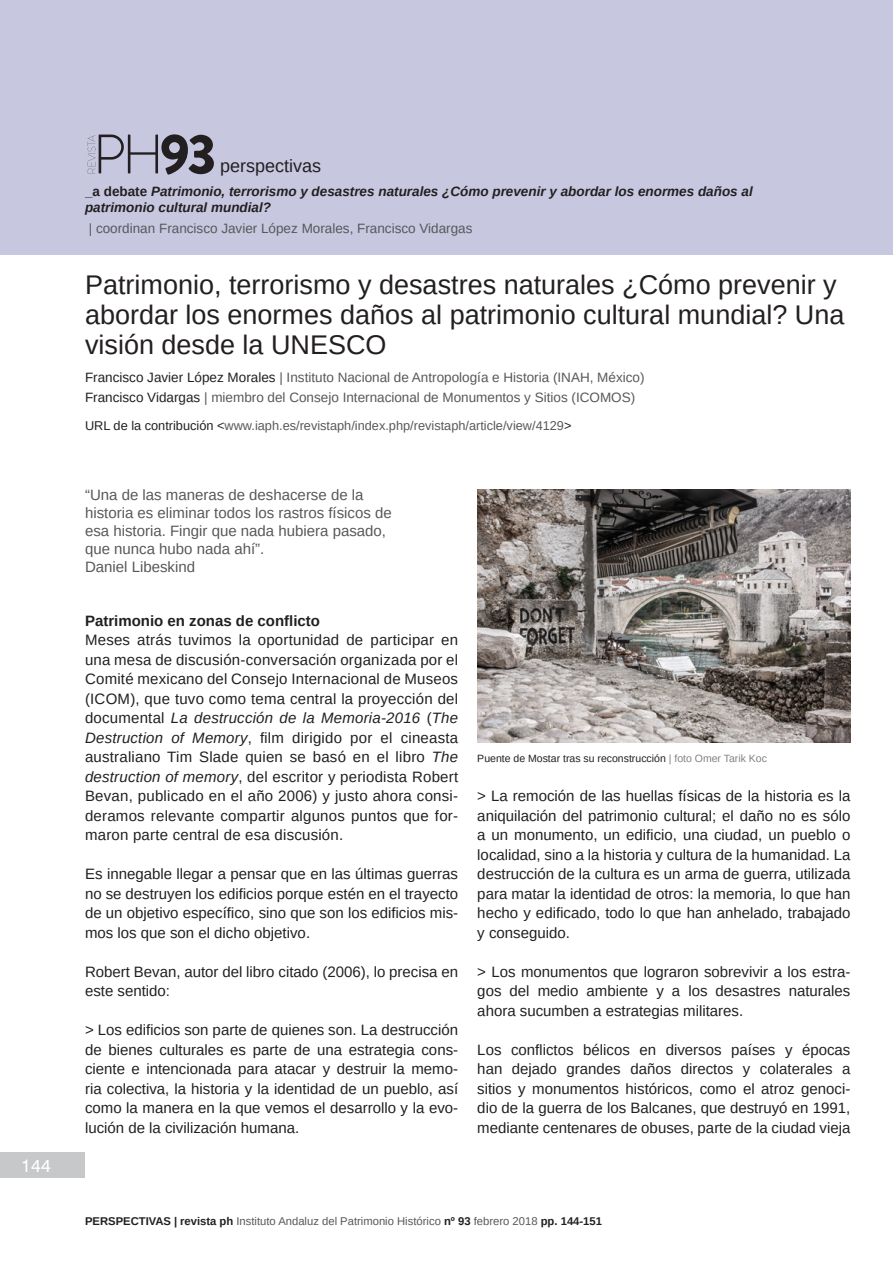
<style>
.page{position:relative;width:893px;height:1263px;background:#fff}
.page>*{position:absolute;margin:0;border:0;box-sizing:border-box;transform-origin:0 0}
.t1{font:900 56.4px "Brandon Grotesque";color:#231f20}
.Titulo{font:27px/30px "Arimo";color:#231f20}
.t2{font:18px "Arimo";color:#231f20}
.t3{font:18px "Swiss 721 BT";color:#fff}
.t4{font:15px/19.5px "Arimo";color:#231f20;text-align:justify}
.t5{font:15px "Arimo";color:#57585a}
.Rango_3{font:700 15px "Arimo";color:#231f20}
.Autor{font:13.5px "Arimo";color:#57585a}
.t6{font:italic 700 13.5px/16.2px "Arimo";color:#231f20}
.t7{font:italic 700 13.5px/16.2px "Arimo";letter-spacing:-.025em;color:#231f20}
.URL_articulo{font:12.75px "Arimo";color:#57585a}
.t8{font:11.25px "Arimo";color:#57585a}
.Pie_de_Foto{font:10.5px "Arimo";color:#231f20}
.s1{font-style:normal}
.s2{color:#231f20}
.s3{font-style:italic}
.s4{color:#808285}
.s5{font-weight:700;color:#231f20}
</style>
<div class="page">
<div style="left:0;top:0;width:893px;height:255px;background:#c7c7e0"></div>
<div style="left:0;top:1152px;width:85px;height:26px;background:#c7c8ca"></div>
<svg style="left:88px;top:135px;width:70px;height:38px"></svg>
<img style="left:477px;top:489px;width:373px;height:254px">
<p class="t3" style="left:21px;top:1154px;width:31px">144</p>
<h1 class="t1" style="left:160px;top:114px;width:58px">93</h1>
<p class="t2" style="left:220px;top:155px;width:103px">perspectivas</p>
<p class="t6" style="left:85px;top:183px;width:669px"><span class="s1">_a debate</span> Patrimonio, terrorismo y desastres naturales ¿Cómo prevenir y abordar los enormes daños al patrimonio cultural mundial?</p>
<p class="Autor" style="left:89px;top:220px;width:385px">| coordinan Francisco Javier López Morales, Francisco Vidargas</p>
<p class="t7" style="left:113px;top:183px;width:612px;text-indent:67px">monio, ter orismo y desastres naturales ¿Cómo prevenir y abordar los enormes daños al monio cultural mundial?</p>
<p class="Titulo" style="left:85px;top:270px;width:761px">Patrimonio, terrorismo y desastres naturales ¿Cómo prevenir y abordar los enormes daños al patrimonio cultural mundial? Una visión desde la UNESCO</p>
<p class="Autor" style="left:85px;top:369px;width:561px"><span class="s2">Francisco Javier López Morales</span> | Instituto Nacional de Antropología e Historia (INAH, México)</p>
<p class="Autor" style="left:85px;top:388px;width:552px"><span class="s2">Francisco Vidargas</span> | miembro del Consejo Internacional de Monumentos y Sitios (ICOMOS)</p>
<p class="URL_articulo" style="left:85px;top:417px;width:488px"><span class="s2">URL de la contribución &lt;</span>www.iaph.es/revistaph/index.php/revistaph/article/view/4129<span class="s2">&gt;</span></p>
<p class="t5" style="left:85px;top:485px;width:280px">“Una de las maneras de deshacerse de la</p>
<p class="t5" style="left:85px;top:503px;width:308px">historia es eliminar todos los rastros físicos de</p>
<p class="t5" style="left:85px;top:521px;width:302px">esa historia. Fingir que nada hubiera pasado,</p>
<p class="t5" style="left:85px;top:539px;width:181px">que nunca hubo nada ahí”.</p>
<p class="t5" style="left:85px;top:557px;width:112px">Daniel Libeskind</p>
<p class="Rango_3" style="left:85px;top:610px;width:237px">Patrimonio en zonas de conflicto</p>
<p class="t4" style="left:85px;top:630px;width:375px">Meses atrás tuvimos la oportunidad de participar en una mesa de discusión-conversación organizada por el Comité mexicano del Consejo Internacional de Museos (ICOM), que tuvo como tema central la proyección del documental <span class="s3">La destrucción de la Memoria-2016</span> (<span class="s3">The Destruction of Memory</span>, film dirigido por el cineasta australiano Tim Slade quien se basó en el libro <span class="s3">The destruction of memory</span>, del escritor y periodista Robert Bevan, publicado en el año 2006) y justo ahora consi&shy;deramos relevante compartir algunos puntos que for&shy;maron parte central de esa discusión.</p>
<p class="t4" style="left:85px;top:864px;width:375px">Es innegable llegar a pensar que en las últimas guerras no se destruyen los edificios porque estén en el trayecto de un objetivo específico, sino que son los edificios mis&shy;mos los que son el dicho objetivo.</p>
<p class="t4" style="left:85px;top:962px;width:375px">Robert Bevan, autor del libro citado (2006), lo precisa en este sentido:</p>
<p class="t4" style="left:85px;top:1020px;width:375px">&gt; Los edificios son parte de quienes son. La destrucción de bienes culturales es parte de una estrategia cons&shy;ciente e intencionada para atacar y destruir la memo&shy;ria colectiva, la historia y la identidad de un pueblo, así como la manera en la que vemos el desarrollo y la evo&shy;lución de la civilización humana.</p>
<p class="Pie_de_Foto" style="left:477px;top:752px;width:291px">Puente de Mostar tras su reconstrucción <span class="s4">| foto Omer Tarik Koc</span></p>
<p class="t4" style="left:477px;top:786px;width:375px">&gt; La remoción de las huellas físicas de la historia es la aniquilación del patrimonio cultural; el daño no es sólo a un monumento, un edificio, una ciudad, un pueblo o localidad, sino a la historia y cultura de la humanidad. La destrucción de la cultura es un arma de guerra, utilizada para matar la identidad de otros: la memoria, lo que han hecho y edificado, todo lo que han anhelado, trabajado y conseguido.</p>
<p class="t4" style="left:477px;top:962px;width:375px">&gt; Los monumentos que lograron sobrevivir a los estra&shy;gos del medio ambiente y a los desastres naturales ahora sucumben a estrategias militares.</p>
<p class="t4" style="left:477px;top:1040px;width:375px">Los conflictos bélicos en diversos países y épocas han dejado grandes daños directos y colaterales a sitios y monumentos históricos, como el atroz genoci&shy;dio de la guerra de los Balcanes, que destruyó en 1991, mediante centenares de obuses, parte de la ciudad vieja</p>
<p class="t8" style="left:85px;top:1213px;width:518px"><span class="s5">PERSPECTIVAS | revista ph</span> Instituto Andaluz del Patrimonio Histórico <span class="s5">nº 93</span> febrero 2018 <span class="s5">pp. 144-151</span></p>
</div>
